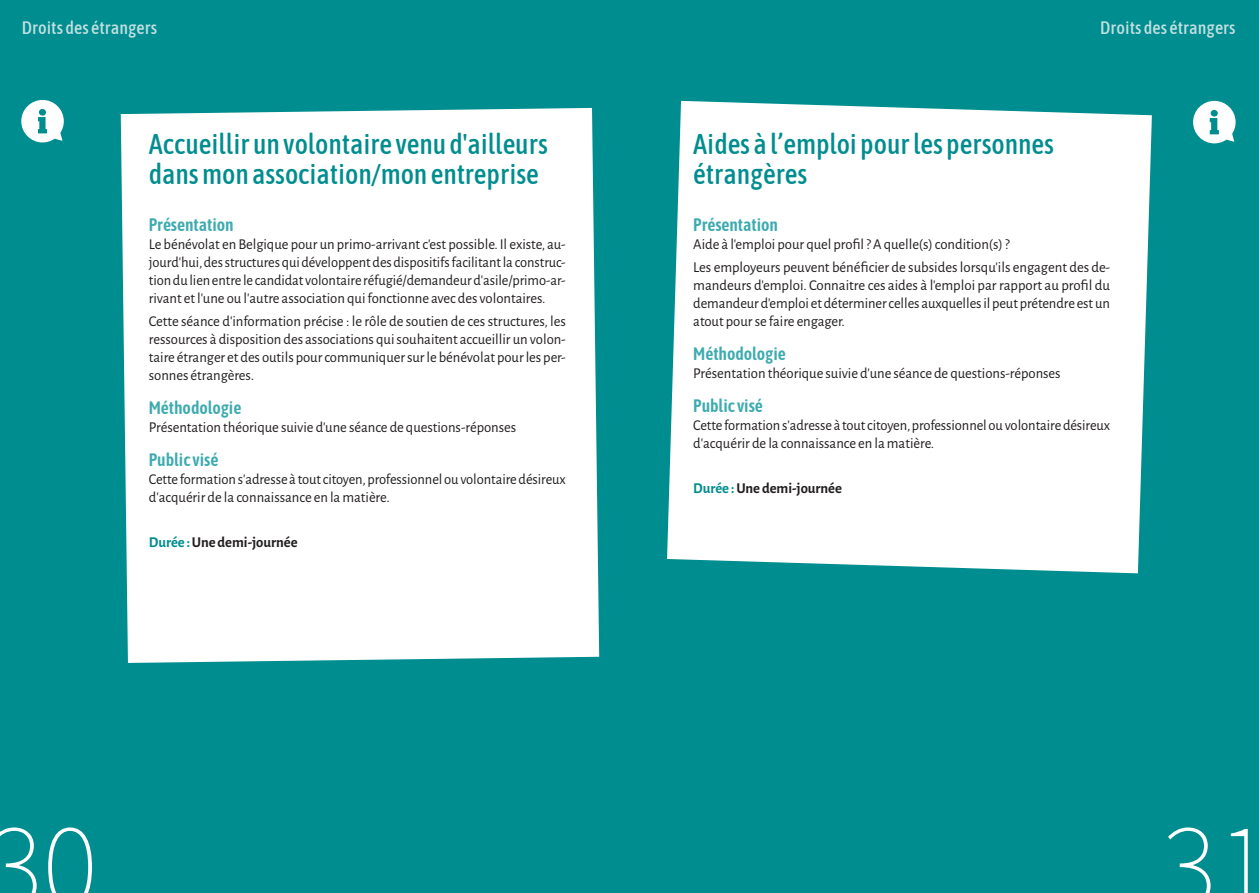
<style>
.page{position:relative;width:1259px;height:893px;background:#fff}
.page>*{position:absolute;margin:0;border:0;box-sizing:border-box;transform-origin:0 0}
.t1{font:200 120px "Source Sans Pro";color:#fff}
.t2{font:500 28.5px/30px "Asap Condensed";letter-spacing:-.005em;color:#008d8f}
.t3{font:600 18px "Asap Condensed";letter-spacing:-.005em;color:#3dabaf}
.t4{font:500 18px "Asap Condensed";color:#c3dfe1}
.t5{font:15px/18px "Alegreya Sans";letter-spacing:-.005em;color:#231f20;text-align:justify}
.t6{font:700 15px "Alegreya Sans";letter-spacing:-.005em;color:#231f20}
.s1{color:#008d8f}
</style>
<div class="page">
<div style="left:0;top:0;width:629px;height:893px;background:#008d8f"></div>
<div style="left:629px;top:0;width:630px;height:893px;background:#008d8f"></div>
<div style="left:121px;top:108px;width:478px;height:555px;background:#fff"></div>
<div style="left:667px;top:101px;width:485px;height:472px;background:#fff"></div>
<svg style="left:1193px;top:101px;width:42px;height:42px"></svg>
<svg style="left:21px;top:100px;width:43px;height:42px"></svg>
<p class="t4" style="left:22px;top:16px;width:137px">Droits des étrangers</p>
<p class="t4" style="left:1100px;top:16px;width:137px">Droits des étrangers</p>
<h2 class="t2" style="left:149px;top:128px;width:400px">Accueillir un volontaire venu d'ailleurs dans mon association/mon entreprise</h2>
<p class="t3" style="left:149px;top:213px;width:86px">Présentation</p>
<p class="t5" style="left:149px;top:235px;width:418px">Le bénévolat en Belgique pour un primo-arrivant c’est possible. Il existe, au&shy;jourd’hui, des structures qui développent des dispositifs facilitant la construc&shy;tion du lien entre le candidat volontaire réfugié/demandeur d'asile/primo-ar&shy;rivant et l'une ou l'autre association qui fonctionne avec des volontaires.</p>
<p class="t5" style="left:149px;top:311px;width:418px">Cette séance d’information précise : le rôle de soutien de ces structures, les ressources à disposition des associations qui souhaitent accueillir un volon&shy;taire étranger et des outils pour communiquer sur le bénévolat pour les per&shy;sonnes étrangères.</p>
<p class="t3" style="left:149px;top:396px;width:94px">Méthodologie</p>
<p class="t5" style="left:149px;top:417px;width:369px">Présentation théorique suivie d’une séance de questions-réponses</p>
<p class="t3" style="left:149px;top:448px;width:71px">Public visé</p>
<p class="t5" style="left:149px;top:470px;width:418px">Cette formation s’adresse à tout citoyen, professionnel ou volontaire désireux d’acquérir de la connaissance en la matière.</p>
<p class="t6" style="left:149px;top:531px;width:150px"><span class="s1">Durée :</span> Une demi-journée</p>
<h2 class="t2" style="left:693px;top:128px;width:362px">Aides à l’emploi pour les personnes étrangères</h2>
<p class="t3" style="left:693px;top:213px;width:86px">Présentation</p>
<p class="t5" style="left:693px;top:233px;width:418px;line-height:22.2px">Aide à l’emploi pour quel profil ? A quelle(s) condition(s) ?<br>Les employeurs peuvent bénéficier de subsides lorsqu’ils engagent des de-</p>
<p class="t5" style="left:693px;top:275px;width:418px">mandeurs d’emploi. Connaitre ces aides à l’emploi par rapport au profil du demandeur d’emploi et déterminer celles auxquelles il peut prétendre est un atout pour se faire engager.</p>
<p class="t3" style="left:693px;top:342px;width:94px">Méthodologie</p>
<p class="t5" style="left:693px;top:363px;width:369px">Présentation théorique suivie d’une séance de questions-réponses</p>
<p class="t3" style="left:693px;top:394px;width:71px">Public visé</p>
<p class="t5" style="left:693px;top:416px;width:418px">Cette formation s’adresse à tout citoyen, professionnel ou volontaire désireux d’acquérir de la connaissance en la matière.</p>
<p class="t6" style="left:693px;top:477px;width:150px"><span class="s1">Durée :</span> Une demi-journée</p>
<h1 class="t1" style="left:-13px;top:794px;width:112px">30</h1>
<h1 class="t1" style="left:1161px;top:794px;width:112px">31</h1>
</div>
